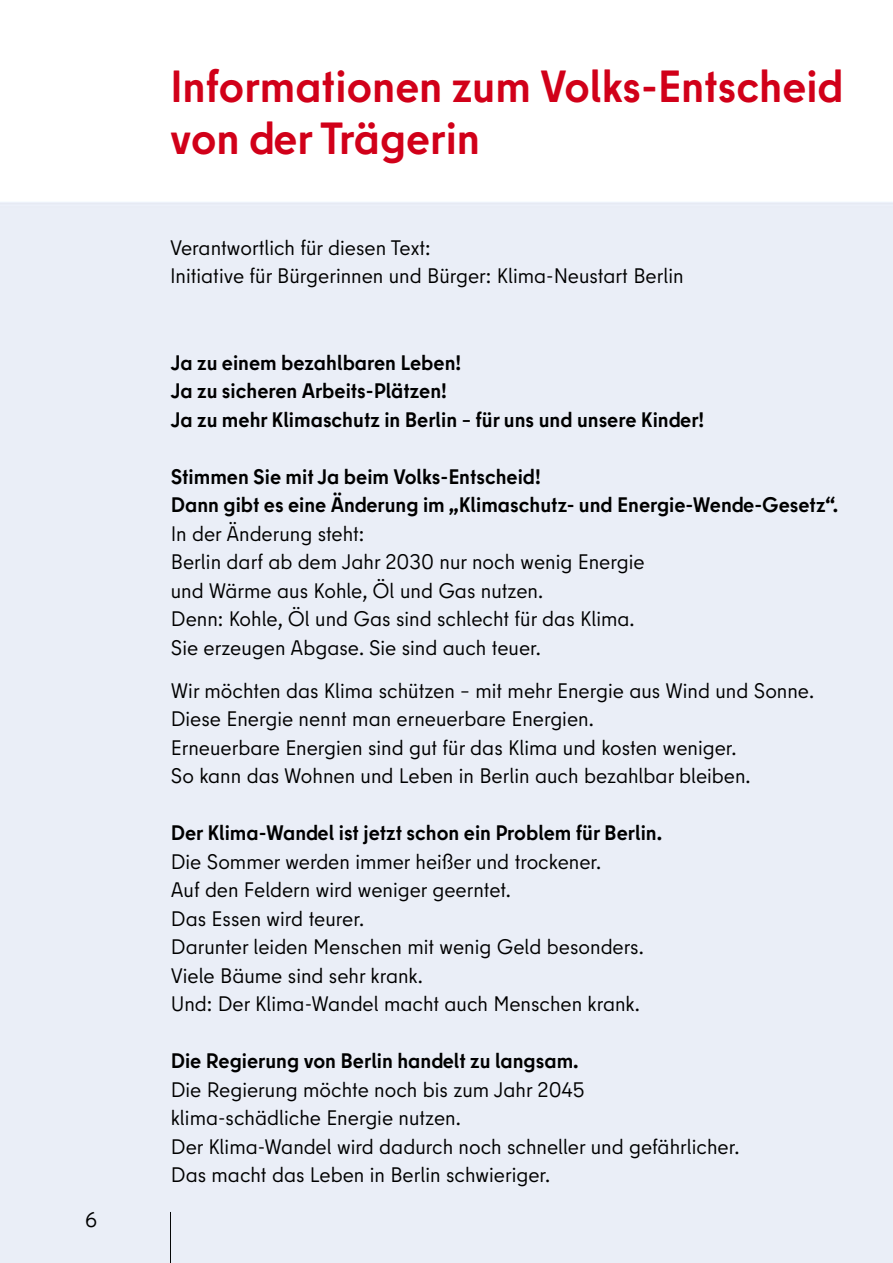
<style>
.page{position:relative;width:893px;height:1263px;background:#fff}
.page>*{position:absolute;margin:0;border:0;box-sizing:border-box;transform-origin:0 0}
.t1{font:700 45px/52.5px "Berlin Type";color:#d10019}
.t2{font:21px/28.5px "Berlin Type";color:#000}
.t3{font:700 21px/28.5px "Berlin Type";color:#000}
</style>
<div class="page">
<hr style="left:170px;top:1212px;width:1px;height:51px;background:#000">
<p class="t2" style="left:85px;top:1205px;width:13px">6</p>
<h2 class="t1" style="left:170px;top:60px;width:675px">Informationen zum Volks-Entscheid von der Trägerin</h2>
<p class="t2" style="left:170px;top:233px;width:515px">Verantwortlich für diesen Text:<br>Initiative für Bürgerinnen und Bürger: Klima-Neustart Berlin</p>
<p class="t3" style="left:171px;top:348px;width:535px">Ja zu einem bezahlbaren Leben!<br>Ja zu sicheren Arbeits-Plätzen!<br>Ja zu mehr Klimaschutz in Berlin – für uns und unsere Kinder!</p>
<p class="t3" style="left:171px;top:462px;width:669px">Stimmen Sie mit Ja beim Volks-Entscheid!<br>Dann gibt es eine Änderung im „Klimaschutz- und Energie-Wende-Gesetz“.</p>
<p class="t2" style="left:171px;top:519px;width:475px">In der Änderung steht:<br>Berlin darf ab dem Jahr 2030 nur noch wenig Energie und Wärme aus Kohle, Öl und Gas nutzen.<br>Denn: Kohle, Öl und Gas sind schlecht für das Klima.<br>Sie erzeugen Abgase. Sie sind auch teuer.</p>
<p class="t2" style="left:171px;top:676px;width:645px">Wir möchten das Klima schützen – mit mehr Energie aus Wind und Sonne.<br>Diese Energie nennt man erneuerbare Energien.<br>Erneuerbare Energien sind gut für das Klima und kosten weniger.<br>So kann das Wohnen und Leben in Berlin auch bezahlbar bleiben.</p>
<p class="t3" style="left:171px;top:818px;width:493px">Der Klima-Wandel ist jetzt schon ein Problem für Berlin.</p>
<p class="t2" style="left:171px;top:847px;width:474px">Die Sommer werden immer heißer und trockener.<br>Auf den Feldern wird weniger geerntet.<br>Das Essen wird teurer.<br>Darunter leiden Menschen mit wenig Geld besonders.<br>Viele Bäume sind sehr krank.<br>Und: Der Klima-Wandel macht auch Menschen krank.</p>
<p class="t3" style="left:171px;top:1046px;width:409px">Die Regierung von Berlin handelt zu langsam.</p>
<p class="t2" style="left:171px;top:1075px;width:570px">Die Regierung möchte noch bis zum Jahr 2045 klima-schädliche Energie nutzen.<br>Der Klima-Wandel wird dadurch noch schneller und gefährlicher.<br>Das macht das Leben in Berlin schwieriger.</p>
</div>
